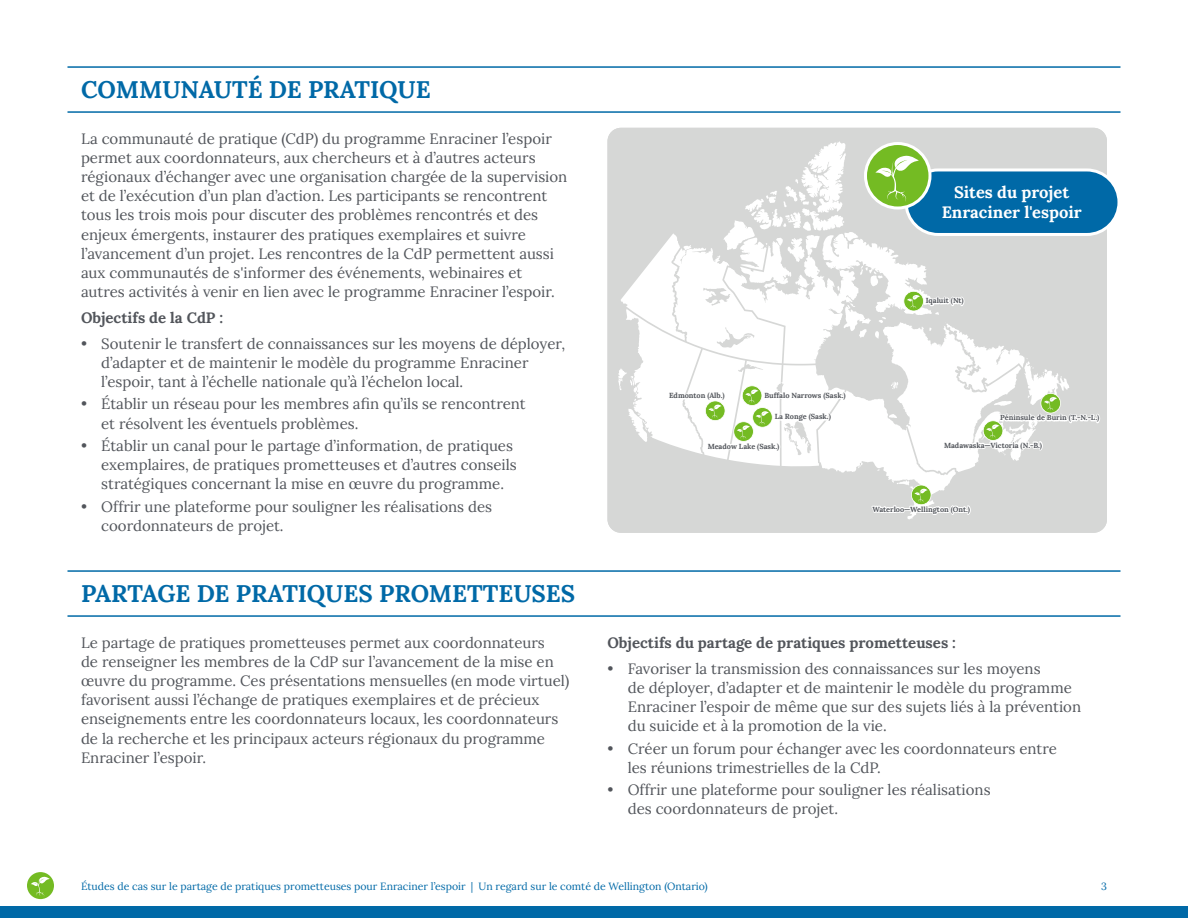
<style>
.page{position:relative;width:1188px;height:918px;background:#fff}
.page>*{position:absolute;margin:0;border:0;box-sizing:border-box;transform-origin:0 0}
.t1{font:700 24px "Lora";color:#0069a7}
.t2{font:700 16.5px/19.5px "Lora";color:#fff;text-align:center}
.P_-_Paragraphe{font:15px/19.2px "Lora";color:#52555b}
.P_-_List_bullets{font:15px/19.2px "Lora";color:#52555b}
.P_-_Paragraphe-2{font:700 15px "Lora";color:#52555b}
.t3{font:10.5px "Lora";color:#0069a7}
.t4{font:700 7.35px "Lora";color:#52555b}
</style>
<div class="page">
<div style="left:27px;top:872px;width:27px;height:27px;background:#74bb23;border-radius:50%"></div>
<svg style="left:31px;top:877px;width:19px;height:20px"></svg>
<div style="left:0;top:906px;width:1188px;height:12px;background:#0069a7"></div>
<hr style="left:68px;top:66px;width:1052px;height:2px;background:#0069a7">
<hr style="left:68px;top:111px;width:1052px;height:2px;background:#0069a7">
<div style="left:608px;top:128px;width:499px;height:405px;background:#d6d7d6"></div>
<hr style="left:68px;top:570px;width:1052px;height:2px;background:#0069a7">
<hr style="left:68px;top:615px;width:1052px;height:2px;background:#0069a7">
<svg style="left:906px;top:170px;width:213px;height:64px"></svg>
<svg style="left:618px;top:141px;width:484px;height:392px"></svg>
<div style="left:864px;top:142px;width:68px;height:68px;border:3px solid #fff;border-radius:50%"></div>
<h2 class="t1" style="left:81px;top:70px;width:351px">COMMUNAUTÉ DE PRATIQUE</h2>
<p class="P_-_Paragraphe" style="left:81px;top:128px;width:488px">La communauté de pratique (CdP) du programme Enraciner l’espoir permet aux coordonnateurs, aux chercheurs et à d’autres acteurs régionaux d’échanger avec une organisation chargée de la supervision et de l’exécution d’un plan d’action. Les participants se rencontrent tous les trois mois pour discuter des problèmes rencontrés et des enjeux émergents, instaurer des pratiques exemplaires et suivre l’avancement d’un projet. Les rencontres de la CdP permettent aussi aux communautés de s'informer des événements, webinaires et autres activités à venir en lien avec le programme Enraciner l’espoir.</p>
<p class="P_-_Paragraphe-2" style="left:81px;top:305px;width:144px">Objectifs de la CdP :</p>
<p class="P_-_List_bullets" style="left:101px;top:333px;width:465px;text-indent:-20px">• Soutenir le transfert de connaissances sur les moyens de déployer, d’adapter et de maintenir le modèle du programme Enraciner l’espoir, tant à l’échelle nationale qu’à l’échelon local.</p>
<p class="P_-_List_bullets" style="left:101px;top:394px;width:426px;text-indent:-20px">• Établir un réseau pour les membres afin qu’ils se rencontrent et résolvent les éventuels problèmes.</p>
<p class="P_-_List_bullets" style="left:101px;top:435px;width:417px;text-indent:-20px">• Établir un canal pour le partage d’information, de pratiques exemplaires, de pratiques prometteuses et d’autres conseils stratégiques concernant la mise en œuvre du programme.</p>
<p class="P_-_List_bullets" style="left:101px;top:496px;width:392px;text-indent:-20px">• Offrir une plateforme pour souligner les réalisations des coordonnateurs de projet.</p>
<p class="t2" style="left:942px;top:181px;width:142px">Sites du projet<br>Enraciner l'espoir</p>
<p class="t4" style="left:669px;top:390px;width:57px">Edmonton (Alb.)</p>
<p class="t4" style="left:764px;top:389px;width:83px">Buffalo Narrows (Sask.)</p>
<p class="t4" style="left:775px;top:411px;width:58px">La Ronge (Sask.)</p>
<p class="t4" style="left:926px;top:295px;width:39px">Iqaluit (Nt)</p>
<p class="t4" style="left:1000px;top:412px;width:101px">Péninsule de Burin (T.-N.-L.)</p>
<p class="t4" style="left:708px;top:440px;width:73px">Meadow Lake (Sask.)</p>
<p class="t4" style="left:944px;top:439px;width:100px">Madawaska—Victoria (N.-B.)</p>
<p class="t4" style="left:872px;top:503px;width:99px">Waterloo—Wellington (Ont.)</p>
<h2 class="t1" style="left:81px;top:574px;width:496px">PARTAGE DE PRATIQUES PROMETTEUSES</h2>
<p class="P_-_Paragraphe" style="left:81px;top:632px;width:490px">Le partage de pratiques prometteuses permet aux coordonnateurs<br>de renseigner les membres de la CdP sur l’avancement de la mise en œuvre du programme. Ces présentations mensuelles (en mode virtuel) favorisent aussi l’échange de pratiques exemplaires et de précieux enseignements entre les coordonnateurs locaux, les coordonnateurs de la recherche et les principaux acteurs régionaux du programme Enraciner l’espoir.</p>
<p class="P_-_Paragraphe-2" style="left:608px;top:630px;width:350px">Objectifs du partage de pratiques prometteuses :</p>
<p class="P_-_List_bullets" style="left:628px;top:658px;width:455px;text-indent:-20px">• Favoriser la transmission des connaissances sur les moyens<br>de déployer, d’adapter et de maintenir le modèle du programme Enraciner l’espoir de même que sur des sujets liés à la prévention du suicide et à la promotion de la vie.</p>
<p class="P_-_List_bullets" style="left:628px;top:738px;width:431px;text-indent:-20px">• Créer un forum pour échanger avec les coordonnateurs entre les réunions trimestrielles de la CdP.</p>
<p class="P_-_List_bullets" style="left:628px;top:779px;width:364px;text-indent:-20px">• Offrir une plateforme pour souligner les réalisations des coordonnateurs de projet.</p>
<p class="t3" style="left:81px;top:878px;width:628px">Études de cas sur le partage de pratiques prometteuses pour Enraciner l’espoir | Un regard sur le comté de Wellington (Ontario)</p>
<p class="t3" style="left:1101px;top:878px;width:7px">3</p>
</div>
